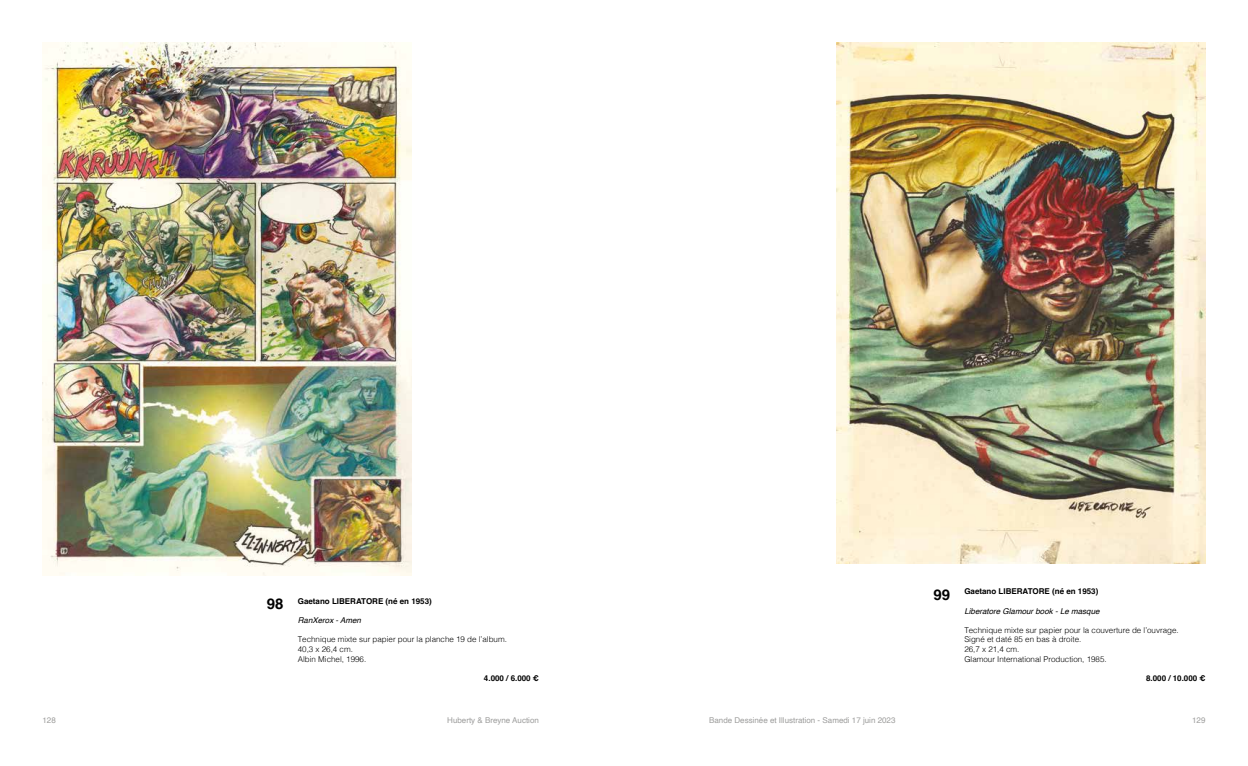
<style>
.page{position:relative;width:1248px;height:766px;background:#fff}
.page>*{position:absolute;margin:0;border:0;box-sizing:border-box;transform-origin:0 0}
.t1{font:700 15px "Helvetica";color:#000}
.t2{font:300 8px/9.6px "Helvetica";color:#000}
.t3{font:700 8px "Helvetica";color:#000}
.t4{font:8px "Helvetica";color:#9d9d9c}
.t5{font:italic 8px "Helvetica";color:#000}
.s1{font-size:15px}
</style>
<div class="page">
<img style="left:43px;top:43px;width:368px;height:532px">
<img style="left:836px;top:43px;width:369px;height:520px">
<h1 class="t1" style="left:267px;top:594px;width:18px">98</h1>
<p class="t3" style="left:298px;top:596px;width:135px">Gaetano LIBERATORE (né en 1953)</p>
<p class="t5" style="left:298px;top:614px;width:65px">RanXerox - Amen</p>
<p class="t2" style="left:298px;top:634px;width:210px">Technique mixte sur papier pour la planche 19 de l’album.<br>40,3 x 26,4 cm.<br>Albin Michel, 1996.</p>
<p class="t3" style="left:484px;top:673px;width:56px">4.000 / 6.000 €</p>
<p class="t3" style="left:933px;top:586px;width:166px"><span class="s1">99</span> Gaetano LIBERATORE (né en 1953)</p>
<p class="t5" style="left:964px;top:604px;width:137px">Liberatore Glamour book - Le masque</p>
<p class="t2" style="left:964px;top:624px;width:216px">Technique mixte sur papier pour la couverture de l’ouvrage.<br>Signé et daté 85 en bas à droite.<br>26,7 x 21,4 cm.<br>Glamour International Production, 1985.</p>
<p class="t3" style="left:1145px;top:673px;width:61px">8.000 / 10.000 €</p>
<p class="t4" style="left:43px;top:714px;width:15px">128</p>
<p class="t4" style="left:447px;top:714px;width:93px">Huberty &amp; Breyne Auction</p>
<p class="t4" style="left:709px;top:714px;width:188px">Bande Dessinée et Illustration - Samedi 17 juin 2023</p>
<p class="t4" style="left:1191px;top:714px;width:15px">129</p>
</div>
